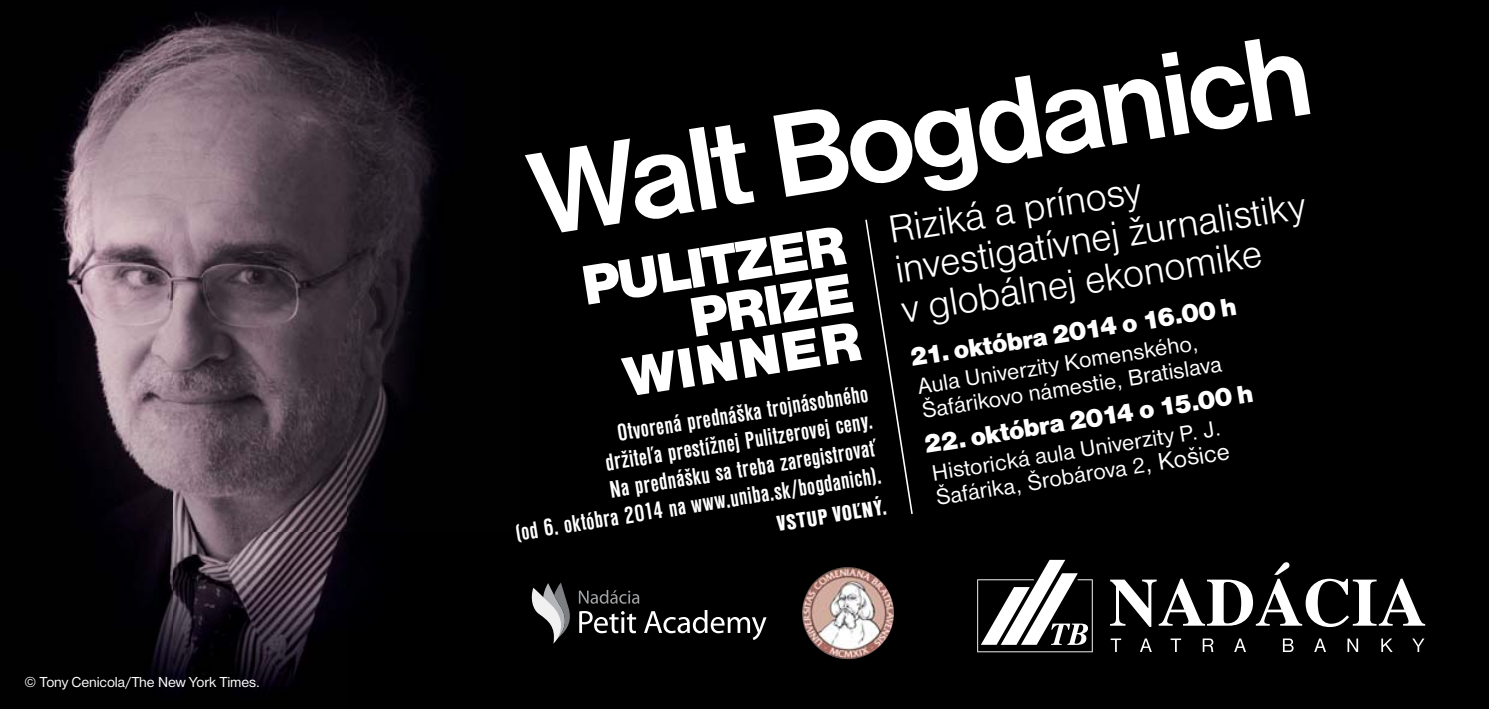
<style>
.page{position:relative;width:1489px;height:709px;background:#fff}
.page>*{position:absolute;margin:0;border:0;box-sizing:border-box;transform-origin:0 0}
.t1{font:700 123px "Nimbus Sans DOT";color:#fff}
.t2{font:58px/48.5px "Nimbus Sans DOT Blac";color:#fff;text-align:right}
.t3{font:40.5px/40.5px "Nimbus Sans DOT Ligh";color:#fff}
.t4{font:26.25px "Nimbus Sans DOT Blac";color:#fff}
.t5{font:700 condensed 25px/27.5px "Nimbus Sans DOT";color:#fff;text-align:right}
.t6{font:23.25px/24.8px "Nimbus Sans DOT";color:#fff}
.t7{font:22.75px "Nimbus Sans DOT Blac Cond";color:#fff}
.t8{font:15px "Nimbus Sans DOT";letter-spacing:-.01em;color:#fff}
.s1{font-size:25px}
</style>
<div class="page">
<div style="left:0;top:0;width:1488px;height:709px;background:#000"></div>
<img style="left:52px;top:6px;width:588px;height:685px">
<svg style="left:977px;top:560px;width:115px;height:92px"></svg>
<svg style="left:1110px;top:562px;width:314px;height:65px"></svg>
<svg style="left:1110px;top:638px;width:314px;height:14px"></svg>
<img style="left:802px;top:567px;width:91px;height:92px;border-radius:50%">
<svg style="left:579px;top:611px;width:57px;height:22px"></svg>
<svg style="left:644px;top:610px;width:122px;height:30px"></svg>
<svg style="left:579px;top:590px;width:60px;height:13px"></svg>
<svg style="left:529px;top:582px;width:43px;height:61px"></svg>
<svg style="left:865px;top:219px;width:48px;height:295px"></svg>
<p class="t8" style="left:24px;top:676px;width:238px">© Tony Cenicola/The New York Times.</p>
<h1 class="t1" style="left:523px;top:148px;width:791px;rotate:-9deg">Walt Bogdanich</h1>
<h3 class="t3" style="left:886px;top:213px;width:417px;rotate:-9deg">Riziká a prínosy investigatívnej žurnalistiky v globálnej ekonomike</h3>
<h2 class="t2" style="left:578px;top:263px;width:268px;rotate:-9deg">PULITZER<br>PRIZE<br>WINNER</h2>
<p class="t4" style="left:908px;top:347px;width:332px;rotate:-9deg">21. októbra 2014 o 16.00 h</p>
<p class="t6" style="left:916px;top:376px;width:304px;rotate:-9deg">Aula Univerzity Komenského,<br>Šafárikovo námestie, Bratislava</p>
<p class="t4" style="left:922px;top:434px;width:334px;rotate:-9deg">22. októbra 2014 o 15.00 h</p>
<p class="t5" style="left:501px;top:438px;width:371px;rotate:-9deg">Otvorená prednáška trojnásobného<br>držiteľa prestížnej Pulitzerovej ceny.<br>Na prednášku sa treba zaregistrovať<br>(od 6. októbra 2014 na www.uniba.sk/bogdanich).</p>
<p class="t6" style="left:930px;top:463px;width:298px;rotate:-9deg">Historická aula Univerzity P. J.<br>Šafárika, Šrobárova 2<span class="s1">, Košice</span></p>
<p class="t7" style="left:775px;top:515px;width:112px;rotate:-9deg">VSTUP VOĽNÝ.</p>
</div>
